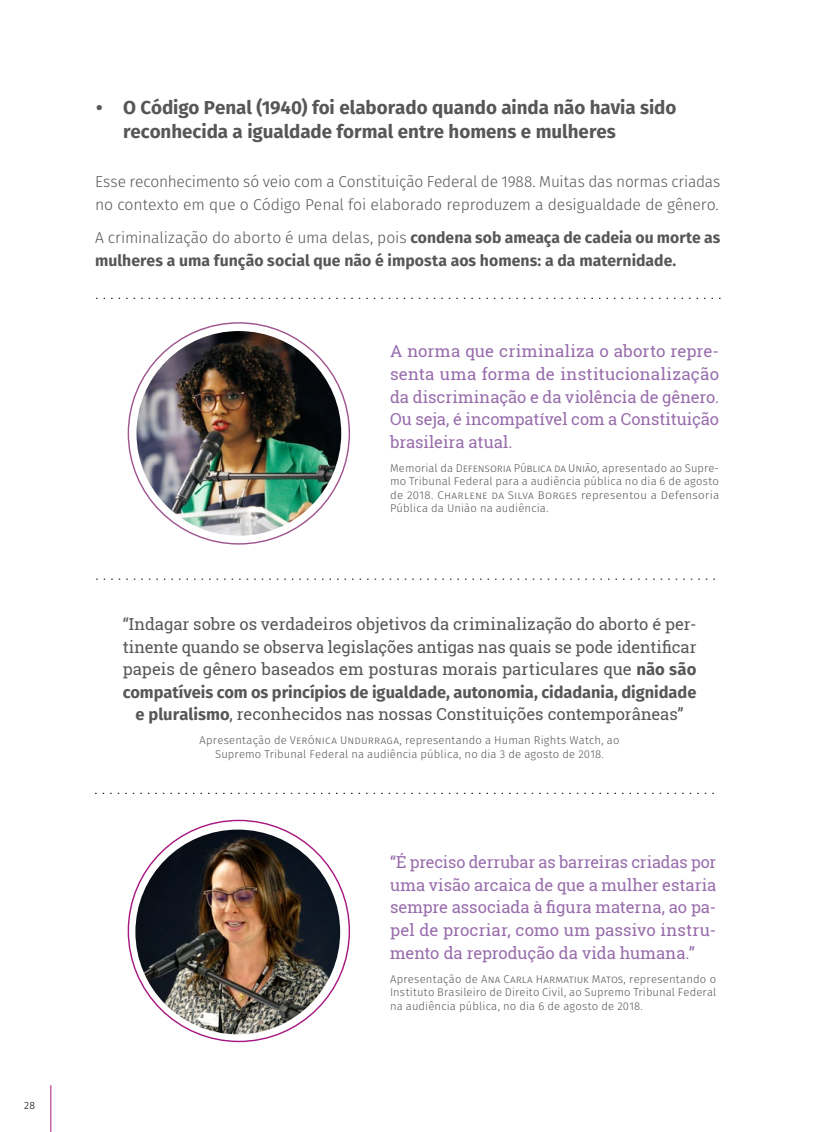
<style>
.page{position:relative;width:817px;height:1132px;background:#fff}
.page>*{position:absolute;margin:0;border:0;box-sizing:border-box;transform-origin:0 0}
.t1{font:700 18.75px/24px "Fira Sans";letter-spacing:-.005em;color:#575756}
.t2{font:16.5px/22.5px "Roboto Slab";color:#986cac;text-align:justify}
.t3{font:16.5px/22.5px "Roboto Slab";color:#575756;text-align:justify}
.t4{font:700 16.5px "Fira Sans";letter-spacing:-.005em;color:#575756}
.t5{font:300 15.75px/22.5px "Fira Sans";letter-spacing:-.01em;color:#575756}
.t6{font:700 15.75px/22.5px "Fira Sans";letter-spacing:.005em;color:#575756}
.t7{font:300 11.25px/13.5px "Fira Sans";letter-spacing:.01em;color:#575756;text-align:justify}
.t8{font:300 10.5px "Fira Sans";color:#000}
.s1{font-weight:300}
.s2{font-family:"Fira Sans";font-weight:700}
</style>
<div class="page">
<hr style="left:51px;top:1084px;width:1px;height:47px;background:#a71681">
<svg style="left:96px;top:298px;width:624px;height:1px"></svg>
<img style="left:136px;top:331px;width:205px;height:204px;border-radius:102px">
<svg style="left:95px;top:792px;width:618px;height:1px"></svg>
<svg style="left:96px;top:578px;width:618px;height:1px"></svg>
<img style="left:135px;top:829px;width:205px;height:204px;border-radius:102px">
<p class="t8" style="left:24px;top:1097px;width:12px">28</p>
<h1 class="t1" style="left:123px;top:94px;width:554px;text-indent:-27px">• O Código Penal (1940) foi elaborado quando ainda não haVia sido reconhecida a igualdade formal entre homens e mulheres</h1>
<h3 class="t5" style="left:95px;top:170px;width:627px">Esse reconhecimento só veio com a Constituição Federal de 1988. Muitas das normas criadas no contexto em que o Código Penal foi elaborado reproduzem a desigualdade de gênero.</h3>
<h3 class="t6" style="left:95px;top:225px;width:627px"><span class="s1">A criminalização do aborto é uma delas, pois</span> condena sob ameaça de cadeia ou morte as mulheres a uma função social que não é imposta aos homens: a da maternidade.</h3>
<h2 class="t2" style="left:390px;top:340px;width:330px">A norma que criminaliza o aborto repre&shy;senta uma forma de institucionalização da discriminação e da violência de gênero.<br>Ou seja, é incompatível com a Constituição brasileira atual.</h2>
<p class="t7" style="left:390px;top:461px;width:330px">Memorial da Defensoria Pública da União, apresentado ao Supre&shy;mo Tribunal Federal para a audiência pública no dia 6 de agosto de 2018. Charlene da Silva Borges representou a Defensoria Pública da União na audiência.</p>
<h2 class="t3" style="left:123px;top:612px;width:575px">“Indagar sobre os verdadeiros objetivos da criminalização do aborto é per&shy;tinente quando se observa legislações antigas nas quais se pode identificar papeis de gênero baseados em posturas morais particulares que <span class="s2">não são</span></h2>
<h2 class="t4" style="left:123px;top:677px;width:575px">compatíveis com os princípios de igualdade, autonomia, cidadania, dignidade</h2>
<h2 class="t3" style="left:135px;top:702px;width:549px"><span class="s2">e pluralismo</span>, reconhecidos nas nossas Constituições contemporâneas”</h2>
<p class="t7" style="left:199px;top:733px;width:421px;text-align:center">Apresentação de Verónica Undurraga, representando a Human Rights Watch, ao<br>Supremo Tribunal Federal na audiência pública, no dia 3 de agosto de 2018.</p>
<h2 class="t2" style="left:390px;top:850px;width:327px">“É preciso derrubar as barreiras criadas por uma visão arcaica de que a mulher estaria sempre associada à figura materna, ao pa&shy;pel de procriar, como um passivo instru&shy;mento da reprodução da vida humana.”</h2>
<p class="t7" style="left:390px;top:971px;width:328px">Apresentação de Ana Carla Harmatiuk Matos, representando o Instituto Brasileiro de Direito Civil, ao Supremo Tribunal Federal na audiência pública, no dia 6 de agosto de 2018.</p>
</div>
